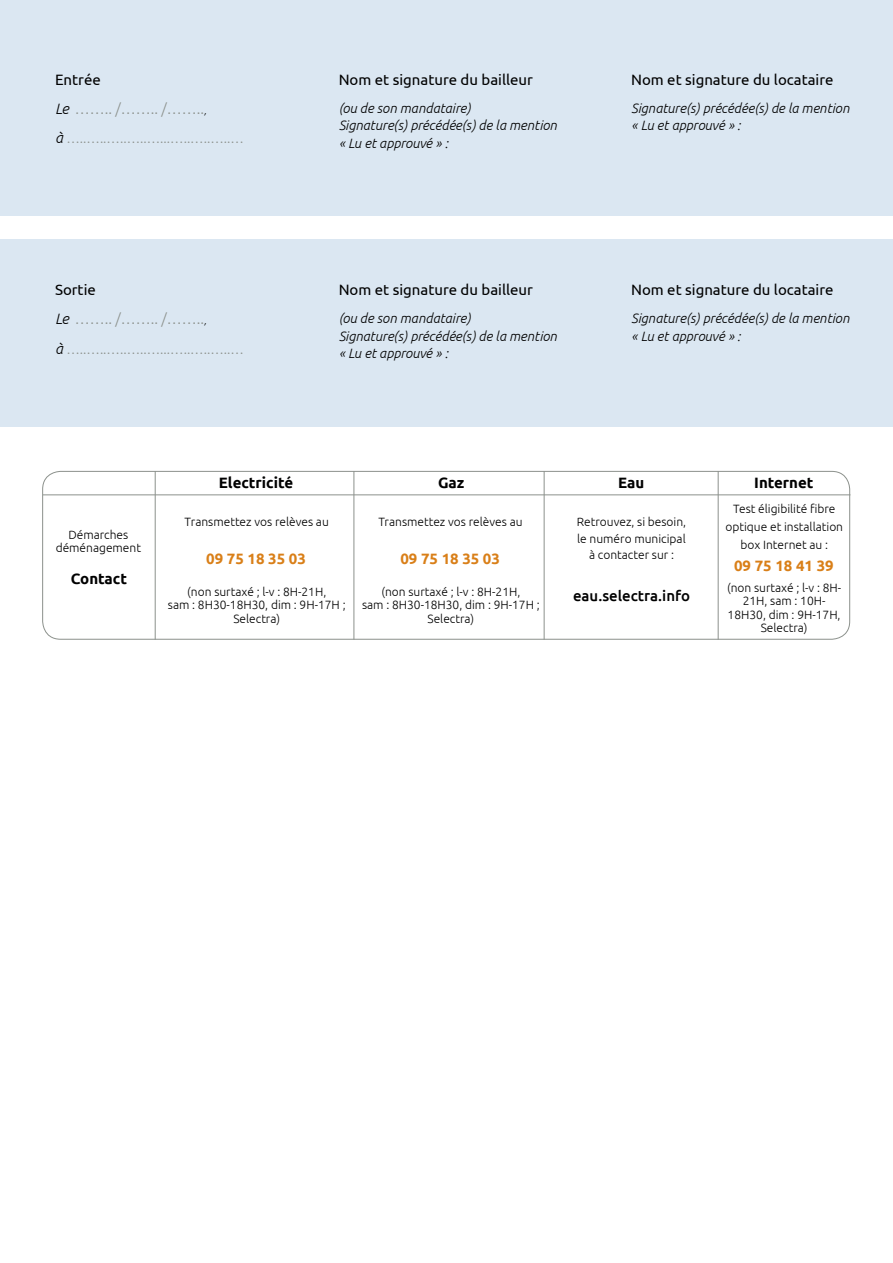
<style>
.page{position:relative;width:893px;height:1263px;background:#fff}
.page>*{position:absolute;margin:0;border:0;box-sizing:border-box;transform-origin:0 0}
.t1{font:15px "Ubuntu";color:#000}
.t2{font:300 15px "Ubuntu";color:#8c918c}
.t3{font:700 15px "Ubuntu";color:#000}
.t4{font:700 15px "Ubuntu";color:#d97f18}
.t5{font:500 15px "Ubuntu";color:#000}
.t6{font:italic 300 13.5px/17.5px "Ubuntu";color:#000}
.t7{font:300 13.5px "Ubuntu";color:#8c918c}
.t8{font:300 12px/13.5px "Ubuntu";color:#000;text-align:center}
.s1{font-style:italic;color:#000}
.s2{font-style:italic;font-size:10.5px;color:#000}
.s3{font-style:italic;font-size:15px;color:#000}
</style>
<div class="page">
<div style="left:0;top:0;width:893px;height:216px;background:#dbe7f2"></div>
<div style="left:0;top:239px;width:893px;height:187px;background:#dbe7f2"></div>
<div style="left:42px;top:471px;width:808px;height:169px;border:1px solid #8c918c;border-radius:18px"></div>
<hr style="left:43px;top:494px;width:807px;height:1px;background:#8c918c">
<hr style="left:155px;top:471px;width:1px;height:169px;background:#8c918c">
<hr style="left:354px;top:471px;width:1px;height:169px;background:#8c918c">
<hr style="left:544px;top:471px;width:1px;height:169px;background:#8c918c">
<hr style="left:718px;top:471px;width:1px;height:169px;background:#8c918c">
<p class="t1" style="left:55px;top:70px;width:47px">Entrée</p>
<p class="t1" style="left:339px;top:70px;width:196px">Nom et signature du bailleur</p>
<p class="t1" style="left:631px;top:70px;width:204px">Nom et signature du locataire</p>
<p class="t2" style="left:55px;top:99px;width:153px"><span class="s1">Le</span> …….. /…….. /……..<span class="s2">,</span></p>
<p class="t7" style="left:55px;top:130px;width:190px"><span class="s3">à</span> …..…..…..…..…...…..…..…..…</p>
<p class="t6" style="left:339px;top:99px;width:220px">(ou de son mandataire)<br>Signature(s) précédée(s) de la mention « Lu et approuvé » :</p>
<p class="t6" style="left:631px;top:99px;width:220px">Signature(s) précédée(s) de la mention « Lu et approuvé » :</p>
<p class="t1" style="left:55px;top:281px;width:42px">Sortie</p>
<p class="t1" style="left:339px;top:281px;width:196px">Nom et signature du bailleur</p>
<p class="t1" style="left:631px;top:281px;width:204px">Nom et signature du locataire</p>
<p class="t2" style="left:55px;top:310px;width:153px"><span class="s1">Le</span> …….. /…….. /……..<span class="s2">,</span></p>
<p class="t7" style="left:55px;top:341px;width:190px"><span class="s3">à</span> …..…..…..…..…...…..…..…..…</p>
<p class="t6" style="left:339px;top:309px;width:220px">(ou de son mandataire)<br>Signature(s) précédée(s) de la mention « Lu et approuvé » :</p>
<p class="t6" style="left:631px;top:309px;width:220px">Signature(s) précédée(s) de la mention « Lu et approuvé » :</p>
<p class="t8" style="left:56px;top:528px;width:87px;line-height:13px">Démarches déménagement</p>
<p class="t3" style="left:71px;top:570px;width:58px">Contact</p>
<p class="t3" style="left:219px;top:474px;width:76px">Electricité</p>
<p class="t3" style="left:438px;top:474px;width:28px">Gaz</p>
<p class="t3" style="left:618px;top:474px;width:28px">Eau</p>
<p class="t3" style="left:754px;top:474px;width:61px">Internet</p>
<p class="t8" style="left:185px;top:515px;width:146px">Transmettez vos relèves au</p>
<p class="t8" style="left:378px;top:515px;width:146px">Transmettez vos relèves au</p>
<p class="t4" style="left:206px;top:549px;width:101px">09 75 18 35 03</p>
<p class="t4" style="left:400px;top:549px;width:101px">09 75 18 35 03</p>
<p class="t8" style="left:168px;top:584px;width:179px">(non surtaxé ; l-v : 8H-21H,<br>sam : 8H30-18H30, dim : 9H-17H ;<br>Selectra)</p>
<p class="t8" style="left:362px;top:584px;width:179px">(non surtaxé ; l-v : 8H-21H,<br>sam : 8H30-18H30, dim : 9H-17H ;<br>Selectra)</p>
<p class="t8" style="left:577px;top:514px;width:111px;line-height:16.5px">Retrouvez, si besoin, le numéro municipal à contacter sur :</p>
<p class="t5" style="left:573px;top:586px;width:118px">eau.selectra.info</p>
<p class="t8" style="left:725px;top:499px;width:119px;line-height:18px">Test éligibilité fibre optique et installation box Internet au :</p>
<p class="t4" style="left:734px;top:556px;width:101px">09 75 18 41 39</p>
<p class="t8" style="left:727px;top:580px;width:116px">(non surtaxé ; l-v : 8H-<br>21H, sam : 10H-<br>18H30, dim : 9H-17H,<br>Selectra)</p>
</div>
